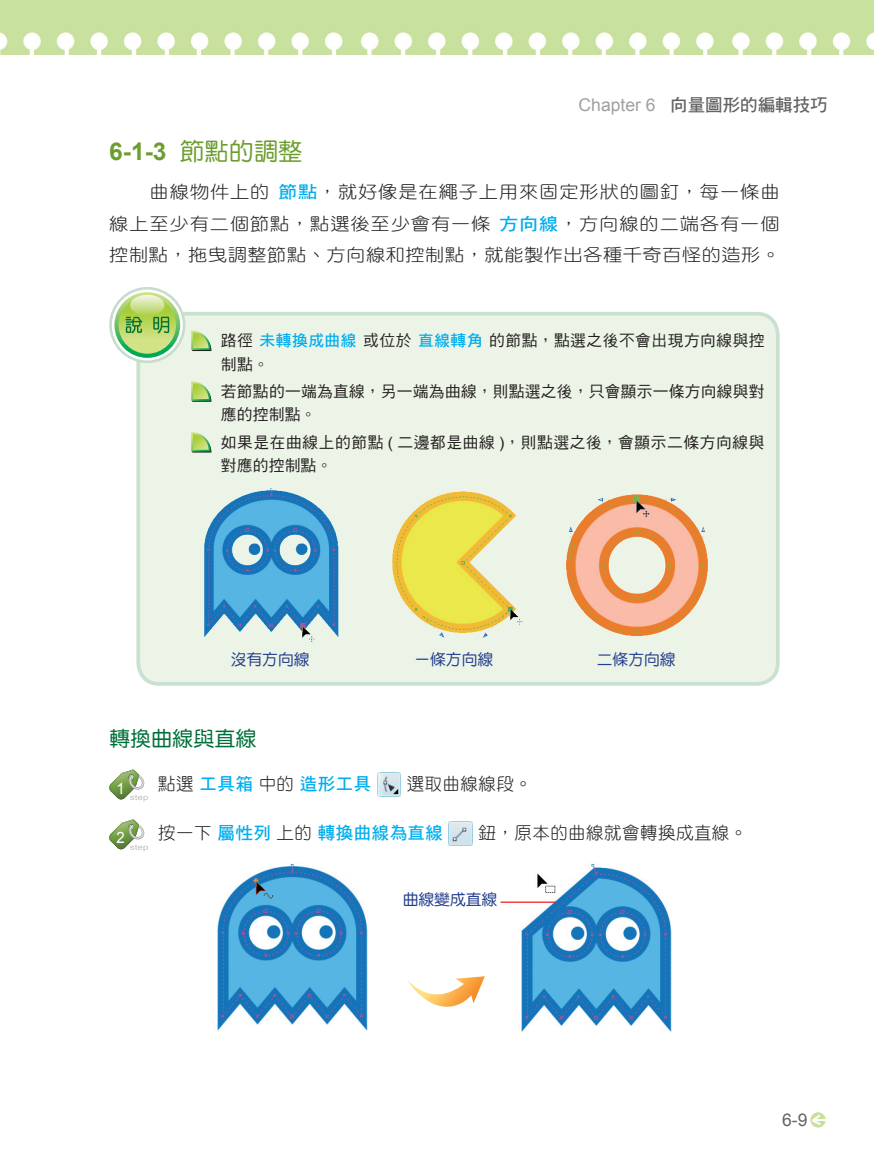
<style>
.page{position:relative;width:874px;height:1171px;background:#fff}
.page>*{position:absolute;margin:0;border:0;box-sizing:border-box;transform-origin:0 0}
.t1{font:700 24.5px "Arial";color:#6c9e2f}
.t2{font:21px "DF Yuan Std W5";color:#006f3a}
.t3{font:17.5px/31.5px "DF Yuan Std W3";letter-spacing:.025em;color:#231f20;text-align:justify;scale:1.1 1}
.t4{font:17.5px "DF Hei Std W7";letter-spacing:.025em;color:#00aeef}
.t5{font:17.5px "DF Yuan Std W3";letter-spacing:.025em;color:#231f20}
.t6{font:17.5px "DF Hei Std W7";color:#636366}
.t7{font:17.5px "Arial";color:#636366}
.t8{font:15.75px/23.6px "DF Hei Std W5";letter-spacing:.03em;color:#231f20}
.t9{font:15.75px "DF Yuan Std W5";color:#253f8e}
.t10{font:15.58px "Arial";color:#fff;scale:.95 1}
.s1{font-family:"Arial";color:#9d9fa2}
.s2{font-family:"DF Yuan Std W5";font-weight:400}
.s3{font-family:"DF Hei Std W7";color:#00aeef}
.s4{font-family:"Arial"}
.s5{font-family:"DF Yuan Std W3";color:#231f20}
</style>
<div class="page">
<img style="left:0;top:0;width:873px;height:55px">
<div style="left:810px;top:1112px;width:15px;height:15px;background:#c8e09c;border-radius:50%"></div>
<svg style="left:811px;top:1115px;width:15px;height:10px"></svg>
<div style="left:138px;top:314px;width:639px;height:370px;background:#ecf4e7;border-radius:21px"></div>
<div style="left:136px;top:312px;width:643px;height:374px;border:4px solid #cae0d0;border-radius:21px"></div>
<svg style="left:109px;top:287px;width:76px;height:76px"></svg>
<svg style="left:112px;top:289px;width:71px;height:71px"></svg>
<svg style="left:114px;top:292px;width:66px;height:66px"></svg>
<svg style="left:118px;top:296px;width:58px;height:58px;background:#bed96b"></svg>
<svg style="left:130px;top:295px;width:34px;height:21px"></svg>
<svg style="left:125px;top:317px;width:17px;height:16px"></svg>
<svg style="left:153px;top:317px;width:16px;height:16px"></svg>
<svg style="left:191px;top:331px;width:20px;height:20px"></svg>
<svg style="left:191px;top:381px;width:20px;height:21px"></svg>
<svg style="left:191px;top:432px;width:20px;height:20px"></svg>
<svg style="left:109px;top:769px;width:39px;height:32px"></svg>
<img style="left:377px;top:773px;width:24px;height:23px">
<svg style="left:109px;top:819px;width:39px;height:32px"></svg>
<img style="left:448px;top:821px;width:24px;height:24px">
<img style="left:204px;top:488px;width:134px;height:150px">
<img style="left:392px;top:491px;width:123px;height:137px">
<img style="left:581px;top:494px;width:126px;height:142px">
<img style="left:217px;top:864px;width:151px;height:167px">
<img style="left:521px;top:864px;width:151px;height:168px">
<hr style="left:500px;top:901px;width:55px;height:2px;background:#ee1d23">
<svg style="left:407px;top:976px;width:77px;height:31px"></svg>
<p class="t6" style="left:578px;top:95px;width:250px"><span class="s1">Chapter 6</span> 向量圖形的編輯技巧</p>
<h1 class="t1" style="left:109px;top:135px;width:195px">6-1-3 <span class="s2">節點的調整</span></h1>
<p class="t3" style="left:109px;top:176px;width:611px;text-indent:40px">曲線物件上的<span class="s3">節點</span>，就好像是在繩子上用來固定形狀的圖釘，每一條曲線上至少有二個節點，點選後至少會有一條<span class="s3">方向線</span>，方向線的二端各有一個控制點，拖曳調整節點、方向線和控制點，就能製作出各種千奇百怪的造形。</p>
<p class="t8" style="left:221px;top:328px;width:545px">路徑<span class="s3">未轉換成曲線</span>或位於<span class="s3">直線轉角</span>的節點，點選之後不會出現方向線與控制點。</p>
<p class="t8" style="left:221px;top:379px;width:545px">若節點的一端為直線，另一端為曲線，則點選之後，只會顯示一條方向線與對應的控制點。</p>
<p class="t8" style="left:221px;top:430px;width:545px">如果是在曲線上的節點 <span class="s4">(</span> 二邊都是曲線 <span class="s4">)</span>，則點選之後，會顯示二條方向線與對應的控制點。</p>
<p class="t9" style="left:231px;top:651px;width:80px">沒有方向線</p>
<p class="t9" style="left:414px;top:651px;width:80px">ㄧ條方向線</p>
<p class="t9" style="left:596px;top:651px;width:80px">二條方向線</p>
<h2 class="t2" style="left:109px;top:727px;width:148px">轉換曲線與直線</h2>
<p class="t10" style="left:116px;top:778px;width:10px">1</p>
<p class="t4" style="left:158px;top:774px;width:214px"><span class="s5">點選</span>工具箱<span class="s5">中的</span>造形工具</p>
<p class="t5" style="left:406px;top:774px;width:127px">選取曲線線段。</p>
<p class="t10" style="left:116px;top:828px;width:10px">2</p>
<p class="t4" style="left:158px;top:823px;width:286px"><span class="s5">按一下</span>屬性列<span class="s5">上的</span>轉換曲線為直線</p>
<p class="t5" style="left:478px;top:823px;width:270px">鈕，原本的曲線就會轉換成直線。</p>
<p class="t9" style="left:402px;top:890px;width:96px">曲線變成直線</p>
<p class="t7" style="left:781px;top:1108px;width:27px">6-9</p>
</div>
